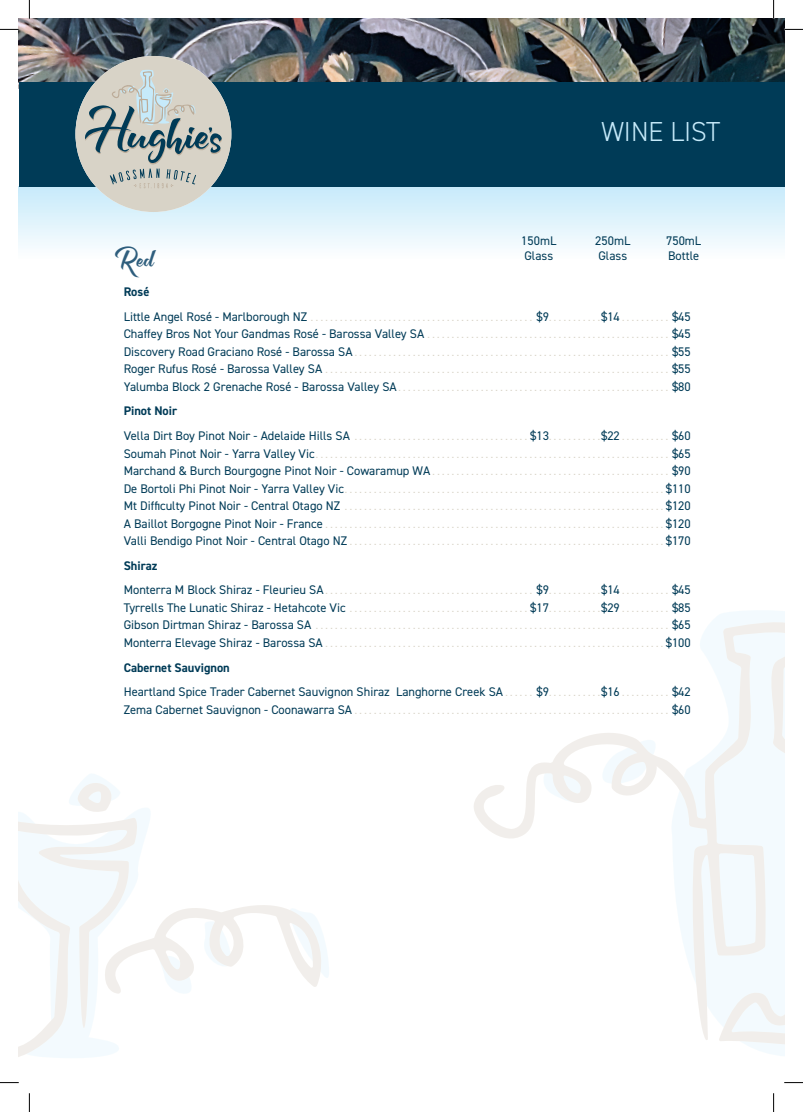
<style>
.page{position:relative;width:803px;height:1112px;background:#fff}
.page>*{position:absolute;margin:0;border:0;box-sizing:border-box;transform-origin:0 0}
.t1{font:300 27.5px "DIN2014";color:#c6eafa}
.t2{font:17.5px "Katrine";color:#2e5e7d}
.t3{font:12.5px/24.6px "DIN2014";color:#003b57}
.t4{font:700 12.5px "DIN2014";color:#003b57}
.t5{font:10px/17.5px "DIN2014";color:#d8d3c7;text-align:justify}
.s1{font-size:12.5px;color:#003b57}
.s2{font-weight:700}
.s3{font-size:10px;color:#d8d3c7}
</style>
<div class="page">
<svg style="left:716px;top:611px;width:68px;height:445px"></svg>
<svg style="left:474px;top:618px;width:310px;height:431px"></svg>
<svg style="left:139px;top:808px;width:11px;height:49px"></svg>
<svg style="left:19px;top:810px;width:120px;height:248px;fill:#f3fafe"></svg>
<svg style="left:64px;top:774px;width:62px;height:40px"></svg>
<svg style="left:103px;top:881px;width:226px;height:116px"></svg>
<div style="left:19px;top:186px;width:765px;height:74px;background:linear-gradient(to bottom,#c6eafa,#fdfefe)"></div>
<img style="left:19px;top:19px;width:765px;height:63px">
<div style="left:19px;top:82px;width:765px;height:104px;background:#003b57"></div>
<svg style="left:75px;top:56px;width:156px;height:156px"></svg>
<svg style="left:0;top:29px;width:19px;height:1px"></svg>
<svg style="left:784px;top:29px;width:19px;height:1px"></svg>
<svg style="left:0;top:1082px;width:19px;height:1px"></svg>
<svg style="left:784px;top:1082px;width:19px;height:1px"></svg>
<svg style="left:29px;top:0;width:1px;height:19px"></svg>
<svg style="left:29px;top:1093px;width:1px;height:18px"></svg>
<svg style="left:773px;top:0;width:1px;height:19px"></svg>
<svg style="left:773px;top:1093px;width:1px;height:18px"></svg>
<h2 class="t2" style="left:115px;top:249px;width:40px">Red</h2>
<h1 class="t1" style="left:601px;top:115px;width:121px">WINE LIST</h1>
<p class="t3" style="left:521px;top:228px;width:37px">150mL</p>
<p class="t3" style="left:595px;top:228px;width:37px">250mL</p>
<p class="t3" style="left:666px;top:228px;width:37px">750mL</p>
<p class="t3" style="left:524px;top:243px;width:30px">Glass</p>
<p class="t3" style="left:598px;top:243px;width:30px">Glass</p>
<p class="t3" style="left:668px;top:243px;width:33px">Bottle</p>
<p class="t4" style="left:124px;top:283px;width:27px">Rosé</p>
<p class="t5" style="left:124px;top:308px;width:568px"><span class="s1">Little Angel Rosé - Marlborough NZ</span> . . . . . . . . . . . . . . . . . . . . . . . . . . . . . . . . . . . . . . . . . . . . . . <span class="s1">$9</span> . . . . . . . . . . <span class="s1">$14</span> . . . . . . . . . . <span class="s1">$45<br>Chaffey Bros Not Your Gandmas Rosé - Barossa Valley SA</span> ........................ ......................... <span class="s1">$45<br>Discovery Road Graciano Rosé - Barossa SA</span> . . . . . . . . . . . . . . . . . . . . . . . . . . . . . . . . . . . . . . . . . . . . . . . . . . . . . . . . . . . . . . . . <span class="s1">$55<br>Roger Rufus Rosé - Barossa Valley SA</span> . . . . . . . . . . . . . . . . . . . . . . . . . . . . . . . . . . . . . . . . . . . . . . . . . . . . . . . . . . . . . . . . . . . . . . <span class="s1">$55<br>Yalumba Block 2 Grenache Rosé - Barossa Valley SA</span> . . . . . . . . . . . . . . . . . . . . . . . . . . . . . . . . . . . . . . . . . . . . . . . . . . . . . . . <span class="s1">$80</span></p>
<p class="t4" style="left:124px;top:403px;width:55px">Pinot Noir</p>
<p class="t5" style="left:124px;top:427px;width:568px"><span class="s1">Vella Dirt Boy Pinot Noir - Adelaide Hills SA</span> . . . . . . . . . . . . . . . . . . . . . . . . . . . . . . . . . . . . <span class="s1">$13</span> . . . . . . . . . . <span class="s1">$22</span> . . . . . . . . . . <span class="s1">$60<br>Soumah Pinot Noir - Yarra Valley Vic</span> . . . . . . . . . . . . . . . . . . . . . . . . . . . . . . . . . . . . . . . . . . . . . . . . . . . . . . . . . . . . . . . . . . . . . . . . <span class="s1">$65<br>Marchand &amp; Burch Bourgogne Pinot Noir - Cowaramup WA</span> ....................... ......................... <span class="s1">$90<br>De Bortoli Phi Pinot Noir - Yarra Valley Vic</span> . . . . . . . . . . . . . . . . . . . . . . . . . . . . . . . . . . . . . . . . . . . . . . . . . . . . . . . . . . . . . . . . . <span class="s1">$110<br>Mt Difficulty Pinot Noir - Central Otago NZ</span> . . . . . . . . . . . . . . . . . . . . . . . . . . . . . . . . . . . . . . . . . . . . . . . . . . . . . . . . . . . . . . . . . <span class="s1">$120<br>A Baillot Borgogne Pinot Noir - France</span> . . . . . . . . . . . . . . . . . . . . . . . . . . . . . . . . . . . . . . . . . . . . . . . . . . . . . . . . . . . . . . . . . . . . . <span class="s1">$120<br>Valli Bendigo Pinot Noir - Central Otago NZ</span> . . . . . . . . . . . . . . . . . . . . . . . . . . . . . . . . . . . . . . . . . . . . . . . . . . . . . . . . . . . . . . . . <span class="s1">$170</span></p>
<p class="t4" style="left:124px;top:557px;width:35px">Shiraz</p>
<p class="t5" style="left:124px;top:582px;width:568px"><span class="s1">Monterra M Block Shiraz - Fleurieu SA</span> . . . . . . . . . . . . . . . . . . . . . . . . . . . . . . . . . . . . . . . . . . . <span class="s1">$9</span> . . . . . . . . . . <span class="s1">$14</span> . . . . . . . . . . <span class="s1">$45<br>Tyrrells The Lunatic Shiraz - Hetahcote Vic</span> . . . . . . . . . . . . . . . . . . . . . . . . . . . . . . . . . . . . . <span class="s1">$17</span> . . . . . . . . . . <span class="s1">$29</span> . . . . . . . . . . <span class="s1">$85<br>Gibson Dirtman Shiraz - Barossa SA</span> . . . . . . . . . . . . . . . . . . . . . . . . . . . . . . . . . . . . . . . . . . . . . . . . . . . . . . . . . . . . . . . . . . . . . . . . <span class="s1">$65<br>Monterra Elevage Shiraz - Barossa SA</span> . . . . . . . . . . . . . . . . . . . . . . . . . . . . . . . . . . . . . . . . . . . . . . . . . . . . . . . . . . . . . . . . . . . . . <span class="s1">$100</span></p>
<p class="t3" style="left:124px;top:654px;width:568px"><span class="s2">Cabernet Sauvignon<br></span>Heartland Spice Trader Cabernet Sauvignon Shiraz Langhorne Creek SA <span class="s3">. . . . . .</span> $9 <span class="s3">. . . . . . . . . .</span> $16 <span class="s3">. . . . . . . . . .</span> $42</p>
<p class="t5" style="left:124px;top:701px;width:568px"><span class="s1">Zema Cabernet Sauvignon - Coonawarra SA</span>................................................................. <span class="s1">$60</span></p>
</div>
